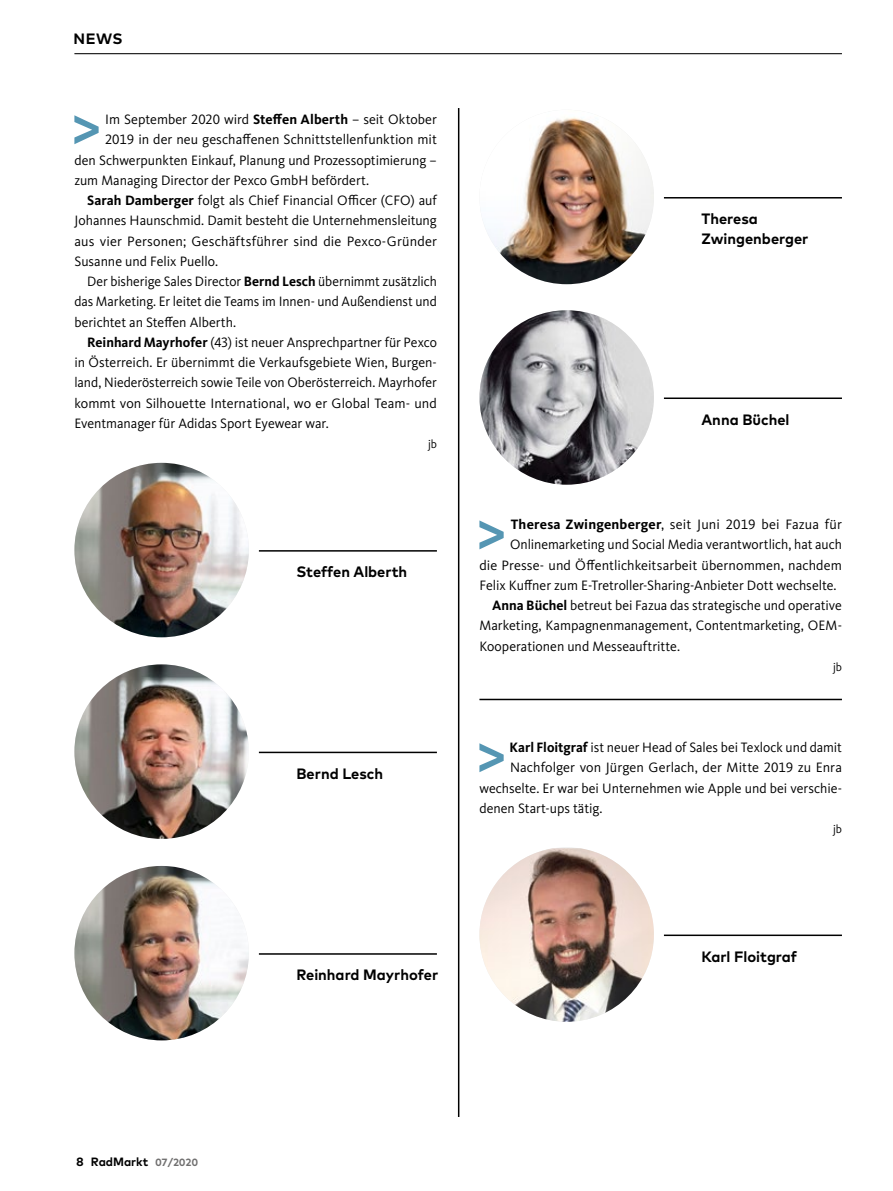
<style>
.page{position:relative;width:893px;height:1191px;background:#fff}
.page>*{position:absolute;margin:0;border:0;box-sizing:border-box;transform-origin:0 0}
.t1{font:700 15px/20.2px "Mark OT";color:#000}
.t2{font:14.1px "Kievit OT";color:#000}
.t3{font:14.1px "Kievit OT";color:#000;scale:.96 1}
.t4{font:700 12px "Mark OT";color:#000}
.t5{font:12px "Kievit OT";color:#000}
.s1{font-weight:700}
.s2{font-size:10.5px;color:#706f6f}
</style>
<div class="page">
<hr style="left:74px;top:53px;width:768px;height:1px;background:#000">
<svg style="left:479px;top:520px;width:25px;height:29px"></svg>
<img style="left:479px;top:110px;width:175px;height:174px;border-radius:87px">
<hr style="left:664px;top:197px;width:178px;height:1px;background:#000">
<img style="left:479px;top:310px;width:175px;height:175px;border-radius:87px">
<hr style="left:664px;top:397px;width:178px;height:2px;background:#000">
<svg style="left:74px;top:115px;width:25px;height:29px"></svg>
<img style="left:74px;top:463px;width:175px;height:174px;border-radius:87px">
<hr style="left:259px;top:550px;width:178px;height:1px;background:#000">
<img style="left:74px;top:664px;width:175px;height:175px;border-radius:87px">
<hr style="left:259px;top:751px;width:178px;height:2px;background:#000">
<img style="left:74px;top:866px;width:175px;height:174px;border-radius:87px">
<hr style="left:259px;top:953px;width:178px;height:1px;background:#000">
<svg style="left:479px;top:743px;width:25px;height:29px"></svg>
<img style="left:479px;top:848px;width:175px;height:173px">
<hr style="left:664px;top:934px;width:178px;height:2px;background:#000">
<hr style="left:458px;top:108px;width:1px;height:1009px;background:#000">
<hr style="left:479px;top:698px;width:363px;height:2px;background:#000">
<p class="t1" style="left:74px;top:28px;width:51px">NEWS</p>
<p class="t2" style="left:105px;top:111px;width:333px">Im September 2020 wird <span class="s1">Steffen Alberth</span> – seit Oktober</p>
<p class="t2" style="left:105px;top:131px;width:333px">2019 in der neu geschaffenen Schnittstellenfunktion mit</p>
<p class="t2" style="left:74px;top:151px;width:364px">den Schwerpunkten Einkauf, Planung und Prozessoptimierung –</p>
<p class="t2" style="left:74px;top:172px;width:296px">zum Managing Director der Pexco GmbH befördert.</p>
<p class="t2" style="left:87px;top:192px;width:351px"><span class="s1">Sarah Damberger</span> folgt als Chief Financial Officer (CFO) auf</p>
<p class="t2" style="left:74px;top:212px;width:364px">Johannes Haunschmid. Damit besteht die Unternehmensleitung</p>
<p class="t2" style="left:74px;top:232px;width:364px">aus vier Personen; Geschäftsführer sind die Pexco-Gründer</p>
<p class="t2" style="left:74px;top:253px;width:145px">Susanne und Felix Puello.</p>
<p class="t3" style="left:87px;top:273px;width:366px">Der bisherige Sales Director <span class="s1">Bernd Lesch</span> übernimmt zusätzlich</p>
<p class="t3" style="left:74px;top:293px;width:379px">das Marketing. Er leitet die Teams im Innen- und Außendienst und</p>
<p class="t2" style="left:74px;top:313px;width:163px">berichtet an Steffen Alberth.</p>
<p class="t2" style="left:87px;top:334px;width:351px"><span class="s1">Reinhard Mayrhofer</span> (43) ist neuer Ansprechpartner für Pexco</p>
<p class="t2" style="left:74px;top:354px;width:364px">in Österreich. Er übernimmt die Verkaufsgebiete Wien, Burgen-</p>
<p class="t3" style="left:74px;top:374px;width:379px">land, Niederösterreich sowie Teile von Oberösterreich. Mayrhofer</p>
<p class="t2" style="left:74px;top:394px;width:364px">kommt von Silhouette International, wo er Global Team- und</p>
<p class="t2" style="left:74px;top:415px;width:256px">Eventmanager für Adidas Sport Eyewear war.</p>
<p class="t5" style="left:428px;top:437px;width:10px">jb</p>
<p class="t1" style="left:296px;top:561px;width:112px">Steffen Alberth</p>
<p class="t1" style="left:296px;top:763px;width:88px">Bernd Lesch</p>
<p class="t1" style="left:701px;top:208px;width:108px">Theresa<br>Zwingenberger</p>
<p class="t1" style="left:701px;top:409px;width:90px">Anna Büchel</p>
<p class="t2" style="left:511px;top:516px;width:333px"><span class="s1">Theresa Zwingenberger</span>, seit Juni 2019 bei Fazua für</p>
<p class="t2" style="left:510px;top:536px;width:333px">Onlinemarketing und Social Media verantwortlich, hat auch</p>
<p class="t2" style="left:479px;top:556px;width:364px">die Presse- und Öffentlichkeitsarbeit übernommen, nachdem</p>
<p class="t2" style="left:479px;top:577px;width:359px">Felix Kuffner zum E-Tretroller-Sharing-Anbieter Dott wechselte.</p>
<p class="t2" style="left:492px;top:597px;width:351px"><span class="s1">Anna Büchel</span> betreut bei Fazua das strategische und operative</p>
<p class="t2" style="left:479px;top:617px;width:364px">Marketing, Kampagnenmanagement, Contentmarketing, OEM-</p>
<p class="t2" style="left:479px;top:637px;width:202px">Kooperationen und Messeauftritte.</p>
<p class="t5" style="left:833px;top:659px;width:10px">jb</p>
<p class="t2" style="left:510px;top:739px;width:334px"><span class="s1">Karl Floitgraf</span> ist neuer Head of Sales bei Texlock und damit</p>
<p class="t2" style="left:510px;top:759px;width:333px">Nachfolger von Jürgen Gerlach, der Mitte 2019 zu Enra</p>
<p class="t2" style="left:479px;top:779px;width:364px">wechselte. Er war bei Unternehmen wie Apple und bei verschie-</p>
<p class="t2" style="left:479px;top:799px;width:125px">denen Start-ups tätig.</p>
<p class="t5" style="left:833px;top:821px;width:10px">jb</p>
<p class="t1" style="left:296px;top:964px;width:143px">Reinhard Mayrhofer</p>
<p class="t1" style="left:701px;top:945px;width:97px">Karl Floitgraf</p>
<p class="t4" style="left:77px;top:1153px;width:123px">8 RadMarkt <span class="s2">07/2020</span></p>
</div>
